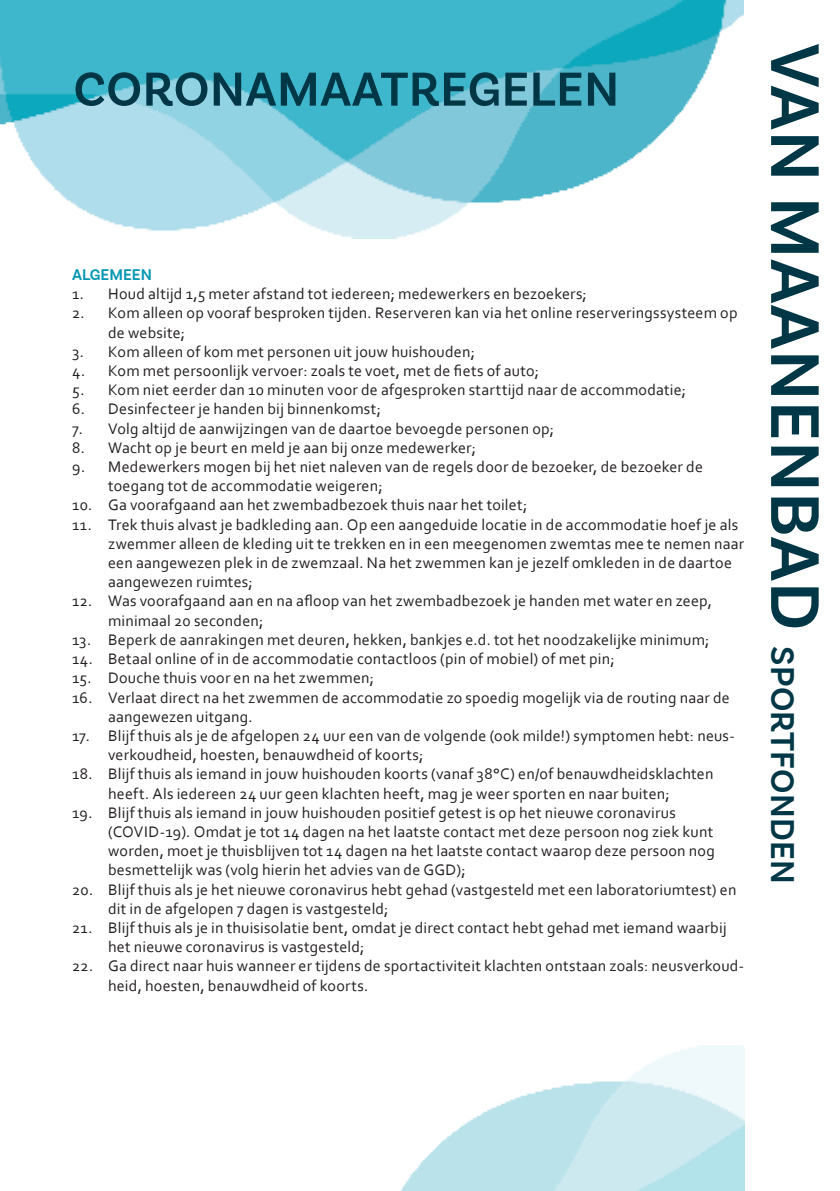
<style>
.page{position:relative;width:840px;height:1191px;background:#fff}
.page>*{position:absolute;margin:0;border:0;box-sizing:border-box;transform-origin:0 0}
.t1{font:600 72px "Basic Sans W05";letter-spacing:.01em;color:#003747}
.t2{font:600 50px "Basic Sans W05";letter-spacing:.01em;color:#003747}
.t3{font:16px/19.2px "Corbel";letter-spacing:.015em;color:#231f20}
.t4{font:600 16px "Basic Sans W05";color:#0096b2}
.s1{font-size:34px}
</style>
<div class="page">
<img style="left:0;top:0;width:744px;height:238px">
<img style="left:400px;top:1045px;width:344px;height:146px">
<p class="t2" style="left:73px;top:59px;width:547px">CORONAMAATREGELEN</p>
<p class="t4" style="left:72px;top:265px;width:81px">ALGEMEEN</p>
<p class="t3" style="left:72px;top:284px;width:516px">1. Houd altijd 1,5 meter afstand tot iedereen; medewerkers en bezoekers;</p>
<p class="t3" style="left:108px;top:303px;width:630px;text-indent:-36px">2. Kom alleen op vooraf besproken tijden. Reserveren kan via het online reserveringssysteem op de website;</p>
<p class="t3" style="left:72px;top:341px;width:404px">3. Kom alleen of kom met personen uit jouw huishouden;</p>
<p class="t3" style="left:72px;top:361px;width:468px">4. Kom met persoonlijk vervoer: zoals te voet, met de fiets of auto;</p>
<p class="t3" style="left:72px;top:380px;width:615px">5. Kom niet eerder dan 10 minuten voor de afgesproken starttijd naar de accommodatie;</p>
<p class="t3" style="left:72px;top:399px;width:310px">6. Desinfecteer je handen bij binnenkomst;</p>
<p class="t3" style="left:72px;top:418px;width:483px">7. Volg altijd de aanwijzingen van de daartoe bevoegde personen op;</p>
<p class="t3" style="left:72px;top:437px;width:405px">8. Wacht op je beurt en meld je aan bij onze medewerker;</p>
<p class="t3" style="left:108px;top:457px;width:596px;text-indent:-36px">9. Medewerkers mogen bij het niet naleven van de regels door de bezoeker, de bezoeker de toegang tot de accommodatie weigeren;</p>
<p class="t3" style="left:72px;top:495px;width:456px">10. Ga voorafgaand aan het zwembadbezoek thuis naar het toilet;</p>
<p class="t3" style="left:108px;top:514px;width:637px;text-indent:-36px">11. Trek thuis alvast je badkleding aan. Op een aangeduide locatie in de accommodatie hoef je als zwemmer alleen de kleding uit te trekken en in een meegenomen zwemtas mee te nemen naar een aangewezen plek in de zwemzaal. Na het zwemmen kan je jezelf omkleden in de daartoe aangewezen ruimtes;</p>
<p class="t3" style="left:108px;top:591px;width:605px;text-indent:-36px">12. Was voorafgaand aan en na afloop van het zwembadbezoek je handen met water en zeep, minimaal 20 seconden;</p>
<p class="t3" style="left:72px;top:629px;width:638px">13. Beperk de aanrakingen met deuren, hekken, bankjes e.d. tot het noodzakelijke minimum;</p>
<p class="t3" style="left:72px;top:649px;width:544px">14. Betaal online of in de accommodatie contactloos (pin of mobiel) of met pin;</p>
<p class="t3" style="left:72px;top:668px;width:303px">15. Douche thuis voor en na het zwemmen;</p>
<p class="t3" style="left:108px;top:687px;width:623px;text-indent:-36px">16. Verlaat direct na het zwemmen de accommodatie zo spoedig mogelijk via de routing naar de aangewezen uitgang.</p>
<p class="t3" style="left:108px;top:725px;width:627px;text-indent:-36px">17. Blijf thuis als je de afgelopen 24 uur een van de volgende (ook milde!) symptomen hebt: neus&shy;verkoudheid, hoesten, benauwdheid of koorts;</p>
<p class="t3" style="left:72px;top:764px;width:642px;text-align:center">18. Blijf thuis als iemand in jouw huishouden koorts (vanaf 38°C) en/of benauwdheidsklachten heeft. Als iedereen 24 uur geen klachten heeft, mag je weer sporten en naar buiten;</p>
<p class="t3" style="left:108px;top:802px;width:608px;text-indent:-36px">19. Blijf thuis als iemand in jouw huishouden positief getest is op het nieuwe coronavirus (COVID-19). Omdat je tot 14 dagen na het laatste contact met deze persoon nog ziek kunt worden, moet je thuisblijven tot 14 dagen na het laatste contact waarop deze persoon nog besmettelijk was (volg hierin het advies van de GGD);</p>
<p class="t3" style="left:108px;top:879px;width:629px;text-indent:-36px">20. Blijf thuis als je het nieuwe coronavirus hebt gehad (vastgesteld met een laboratoriumtest) en dit in de afgelopen 7 dagen is vastgesteld;</p>
<p class="t3" style="left:108px;top:917px;width:619px;text-indent:-36px">21. Blijf thuis als je in thuisisolatie bent, omdat je direct contact hebt gehad met iemand waarbij het nieuwe coronavirus is vastgesteld;</p>
<p class="t3" style="left:108px;top:956px;width:637px;text-indent:-36px">22. Ga direct naar huis wanneer er tijdens de sportactiviteit klachten ontstaan zoals: neusverkoud&shy;heid, hoesten, benauwdheid of koorts.</p>
<p class="t1" style="left:838px;top:43px;width:841px;rotate:90deg">VAN MAANENBAD <span class="s1">SPORTFONDEN</span></p>
</div>
